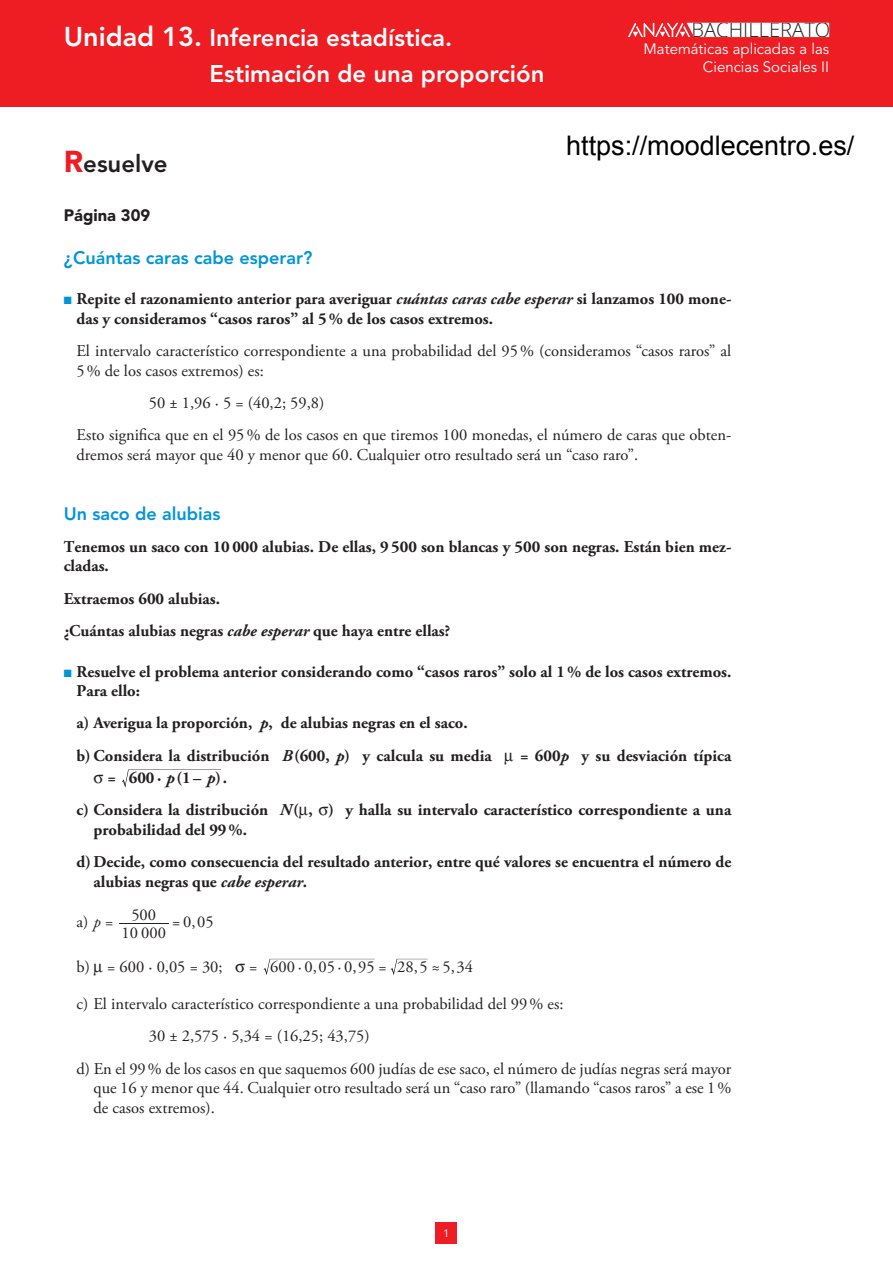
<style>
.page{position:relative;width:893px;height:1263px;background:#fff}
.page>*{position:absolute;margin:0;border:0;box-sizing:border-box;transform-origin:0 0}
.t1{font:800 24px/36px "Avenir LT Std";color:#fff}
.t2{font:800 24px "Avenir LT Std";color:#231f20}
.t3{font:300 20.25px "Open Sans";color:#231f20}
.t4{font:800 18px "Avenir LT Std";color:#0095d9}
.t5{font:700 16.5px/32.2px "Adobe Garamond Pro";color:#231f20}
.t6{font:16.5px/19.5px "Adobe Garamond Pro";color:#231f20}
.t7{font:900 16.5px "Avenir LT Std";color:#231f20}
.t8{font:15px/18px "Avenir LT Std";color:#fff;text-align:right}
.t9{font:10.5px "Open Sans";color:#fff}
.s1{font-size:27px}
.s2{font-weight:900;font-size:30px;color:#ee1d23}
.s3{color:#0095d9}
.s4{font-style:italic}
</style>
<div class="page">
<div style="left:436px;top:1222px;width:21px;height:21px;background:#ee1d23"></div>
<div style="left:0;top:0;width:893px;height:106px;background:#ee1d23"></div>
<svg style="left:628px;top:22px;width:201px;height:15px"></svg>
<svg style="left:122px;top:769px;width:99px;height:18px"></svg>
<hr style="left:119px;top:923px;width:49px;height:1px;background:#231f20">
<svg style="left:263px;top:959px;width:112px;height:16px"></svg>
<svg style="left:391px;top:959px;width:37px;height:16px"></svg>
<h1 class="t1" style="left:209px;top:20px;width:337px;text-indent:-146px"><span class="s1">Unidad 13.</span> Inferencia estadística.<br>Estimación de una proporción</h1>
<p class="t3" style="left:691px;top:16px;width:140px">BACHILLERATO</p>
<p class="t8" style="left:644px;top:40px;width:187px">Matemáticas aplicadas a las<br>Ciencias Sociales II</p>
<h1 class="t2" style="left:64px;top:149px;width:105px"><span class="s2">R</span>esuelve</h1>
<p class="t7" style="left:64px;top:205px;width:88px">Página 309</p>
<p class="t4" style="left:64px;top:247px;width:250px">¿Cuántas caras cabe esperar?</p>
<p class="t5" style="left:77px;top:290px;width:656px;line-height:19.5px;text-indent:-13px"><span class="s3">■</span> Repite el razonamiento anterior para averiguar <span class="s4">cuántas caras cabe esperar</span> si lanzamos 100 mone&shy;das y consideramos “casos raros” al 5% de los casos extremos.</p>
<p class="t6" style="left:77px;top:342px;width:656px">El intervalo característico correspondiente a una probabilidad del 95% (consideramos “casos raros” al<br>5% de los casos extremos) es:</p>
<p class="t6" style="left:77px;top:387px;width:656px;line-height:32.2px;text-indent:72px">50 ± 1,96 · 5 = (40,2; 59,8)<br>Esto significa que en el 95% de los casos en que tiremos 100 monedas, el número de caras que obten-</p>
<p class="t6" style="left:77px;top:445px;width:563px">dremos será mayor que 40 y menor que 60. Cualquier otro resultado será un “caso raro”.</p>
<p class="t4" style="left:64px;top:503px;width:158px">Un saco de alubias</p>
<p class="t5" style="left:64px;top:537px;width:669px;line-height:19.5px">Tenemos un saco con 10 000 alubias. De ellas, 9 500 son blancas y 500 son negras. Están bien mez&shy;cladas.</p>
<p class="t5" style="left:64px;top:582px;width:388px">Extraemos 600 alubias.<br>¿Cuántas alubias negras <span class="s4">cabe esperar</span> que haya entre ellas?</p>
<p class="t5" style="left:77px;top:662px;width:656px;line-height:19.5px;text-indent:-13px"><span class="s3">■</span> Resuelve el problema anterior considerando como “casos raros” solo al 1% de los casos extremos.<br>Para ello:</p>
<p class="t5" style="left:77px;top:707px;width:417px">a) Averigua la proporción, <span class="s4">p</span>, de alubias negras en el saco.<br>b) Considera la distribución <span class="s4">B</span>(600, <span class="s4">p</span>) y calcula su media</p>
<p class="t5" style="left:520px;top:740px;width:213px">= 600<span class="s4">p</span> y su desviación típica</p>
<p class="t5" style="left:77px;top:762px;width:656px;text-indent:31px">= 600 · <span class="s4">p</span>(1 – <span class="s4">p</span>).<br>c) Considera la distribución <span class="s4">N</span>( , ) y halla su intervalo característico correspondiente a una</p>
<p class="t5" style="left:77px;top:814px;width:656px;text-indent:17px">probabilidad del 99%.<br>d)Decide, como consecuencia del resultado anterior, entre qué valores se encuentra el número de</p>
<p class="t5" style="left:94px;top:866px;width:215px">alubias negras que <span class="s4">cabe esperar</span>.</p>
<p class="t6" style="left:77px;top:913px;width:38px">a) <span class="s4">p</span> =</p>
<p class="t6" style="left:191px;top:913px;width:6px">,</p>
<p class="t6" style="left:131px;top:905px;width:26px">500</p>
<p class="t6" style="left:172px;top:913px;width:43px">=0 05</p>
<p class="t6" style="left:77px;top:958px;width:148px">b) = 600 · 0,05 = 30;</p>
<p class="t6" style="left:249px;top:958px;width:192px">= 600· ,0 05 0· ,95 = 28, ≈</p>
<p class="t6" style="left:122px;top:924px;width:46px">10 000</p>
<p class="t6" style="left:420px;top:958px;width:55px">5 5,34</p>
<p class="t6" style="left:77px;top:994px;width:488px">c) El intervalo característico correspondiente a una probabilidad del 99% es:</p>
<p class="t6" style="left:149px;top:1027px;width:222px">30 ± 2,575 · 5,34 = (16,25; 43,75)</p>
<p class="t6" style="left:77px;top:1059px;width:656px">d) En el 99% de los casos en que saquemos 600 judías de ese saco, el número de judías negras será mayor</p>
<p class="t6" style="left:94px;top:1078px;width:639px">que 16 y menor que 44. Cualquier otro resultado será un “caso raro” (llamando “casos raros” a ese 1% de casos extremos).</p>
<p class="t9" style="left:443px;top:1226px;width:8px">1</p>
</div>
